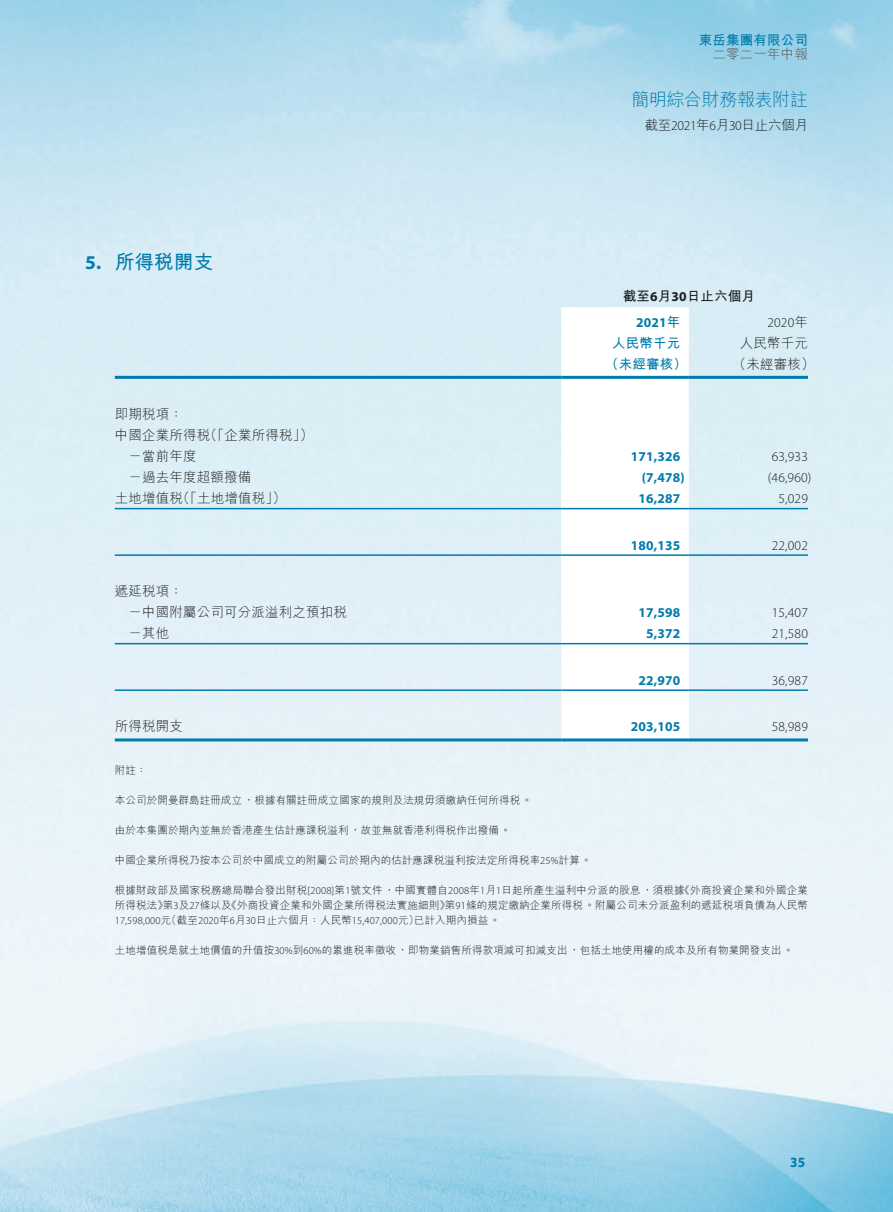
<style>
.page{position:relative;width:893px;height:1212px;background:#fff}
.page>*{position:absolute;margin:0;border:0;box-sizing:border-box;transform-origin:0 0}
.t1{font:700 19.5px "M Hei HK";letter-spacing:.01em;color:#007bad}
.t2{font:300 18px "M Hei HK";letter-spacing:-.02em;color:#007bad}
.t3{font:700 14.25px "Myriad Pro";color:#007bad;scale:.95 1}
.t4{font:300 13.5px/21px "M Hei HK";letter-spacing:.015em;color:#1c1c1b}
.t5{font:700 13.5px "Myriad Pro";letter-spacing:.01em;color:#007bad}
.t6{font:300 13.5px "Myriad Pro";letter-spacing:.015em;color:#1c1c1b}
.t7{font:700 13.5px "M Hei HK";letter-spacing:.01em;color:#007bad}
.t8{font:700 13.5px "M Hei HK";letter-spacing:.01em;color:#1c1c1b}
.t9{font:300 13.5px "M Hei HK";letter-spacing:.015em;color:#575756}
.t10{font:300 10.5px/15px "M Hei HK";letter-spacing:.015em;color:#1c1c1b}
.t11{font:300 10.5px "Myriad Pro";letter-spacing:.015em;color:#1c1c1b}
.s1{font-family:"Myriad Pro"}
.s2{font-family:"M Hei HK"}
</style>
<div class="page">
<img style="left:0;top:0;width:893px;height:1212px">
<svg style="left:561px;top:307px;width:128px;height:431px"></svg>
<hr style="left:115px;top:376px;width:446px;height:3px;background:#007bad">
<hr style="left:561px;top:376px;width:128px;height:3px;background:#007bad">
<hr style="left:689px;top:376px;width:119px;height:3px;background:#007bad">
<hr style="left:115px;top:508px;width:446px;height:1px;background:#007bad">
<hr style="left:561px;top:508px;width:128px;height:1px;background:#007bad">
<hr style="left:689px;top:508px;width:119px;height:1px;background:#007bad">
<hr style="left:115px;top:554px;width:446px;height:2px;background:#007bad">
<hr style="left:561px;top:554px;width:128px;height:2px;background:#007bad">
<hr style="left:689px;top:554px;width:119px;height:2px;background:#007bad">
<hr style="left:115px;top:643px;width:446px;height:1px;background:#007bad">
<hr style="left:561px;top:643px;width:128px;height:1px;background:#007bad">
<hr style="left:689px;top:643px;width:119px;height:1px;background:#007bad">
<hr style="left:115px;top:689px;width:446px;height:2px;background:#007bad">
<hr style="left:561px;top:689px;width:128px;height:2px;background:#007bad">
<hr style="left:689px;top:689px;width:119px;height:2px;background:#007bad">
<hr style="left:115px;top:738px;width:446px;height:3px;background:#007bad">
<hr style="left:561px;top:738px;width:128px;height:3px;background:#007bad">
<hr style="left:689px;top:738px;width:119px;height:3px;background:#007bad">
<p class="t7" style="left:699px;top:30px;width:111px">東岳集團有限公司</p>
<p class="t9" style="left:712px;top:45px;width:97px">二零二一年中報</p>
<h1 class="t1" style="left:85px;top:248px;width:130px"><span class="s1">5.</span> 所得稅開支</h1>
<h2 class="t2" style="left:631px;top:87px;width:178px">簡明綜合財務報表附註</h2>
<p class="t4" style="left:645px;top:114px;width:165px">截至<span class="s1">2021</span>年<span class="s1">6</span>月<span class="s1">30</span>日止六個月</p>
<p class="t8" style="left:623px;top:287px;width:134px">截至<span class="s1">6</span>月<span class="s1">30</span>日止六個月</p>
<p class="t5" style="left:636px;top:313px;width:46px">2021<span class="s2">年</span></p>
<p class="t6" style="left:767px;top:315px;width:42px">2020<span class="s2">年</span></p>
<p class="t7" style="left:612px;top:333px;width:70px">人民幣千元</p>
<p class="t4" style="left:740px;top:332px;width:70px">人民幣千元</p>
<p class="t7" style="left:605px;top:354px;width:83px">（未經審核）</p>
<p class="t4" style="left:733px;top:353px;width:83px">（未經審核）</p>
<p class="t4" style="left:115px;top:403px;width:70px">即期稅項：</p>
<p class="t4" style="left:115px;top:424px;width:200px">中國企業所得稅（「企業所得稅」）</p>
<p class="t4" style="left:128px;top:445px;width:70px">－當前年度</p>
<p class="t5" style="left:631px;top:448px;width:51px">171,326</p>
<p class="t6" style="left:772px;top:449px;width:38px">63,933</p>
<p class="t4" style="left:128px;top:466px;width:124px">－過去年度超額撥備</p>
<p class="t5" style="left:642px;top:469px;width:44px">(7,478)</p>
<p class="t6" style="left:768px;top:470px;width:45px">(46,960)</p>
<p class="t4" style="left:115px;top:487px;width:173px">土地增值稅（「土地增值稅」）</p>
<p class="t5" style="left:639px;top:490px;width:43px">16,287</p>
<p class="t6" style="left:778px;top:491px;width:31px">5,029</p>
<p class="t5" style="left:631px;top:536px;width:51px">180,135</p>
<p class="t6" style="left:772px;top:538px;width:38px">22,002</p>
<p class="t4" style="left:128px;top:580px;width:220px;text-indent:-14px">遞延稅項：<br>－中國附屬公司可分派溢利之預扣稅</p>
<p class="t5" style="left:639px;top:604px;width:43px">17,598</p>
<p class="t6" style="left:772px;top:605px;width:38px">15,407</p>
<p class="t4" style="left:128px;top:622px;width:42px">－其他</p>
<p class="t5" style="left:646px;top:625px;width:36px">5,372</p>
<p class="t6" style="left:772px;top:626px;width:38px">21,580</p>
<p class="t5" style="left:639px;top:671px;width:43px">22,970</p>
<p class="t6" style="left:772px;top:673px;width:38px">36,987</p>
<p class="t4" style="left:115px;top:715px;width:70px">所得稅開支</p>
<p class="t5" style="left:631px;top:718px;width:51px">203,105</p>
<p class="t6" style="left:772px;top:719px;width:38px">58,989</p>
<p class="t10" style="left:115px;top:762px;width:33px">附註：</p>
<p class="t10" style="left:115px;top:792px;width:419px">本公司於開曼群島註冊成立，根據有關註冊成立國家的規則及法規毋須繳納任何所得稅。</p>
<p class="t10" style="left:115px;top:822px;width:398px">由於本集團於期內並無於香港產生估計應課稅溢利，故並無就香港利得稅作出撥備。</p>
<p class="t10" style="left:115px;top:852px;width:478px">中國企業所得稅乃按本公司於中國成立的附屬公司於期內的估計應課稅溢利按法定所得稅率<span class="s1">25%</span>計算。</p>
<p class="t10" style="left:115px;top:882px;width:695px">根據財政部及國家稅務總局聯合發出財稅<span class="s1">[2008]</span>第<span class="s1">1</span>號文件，中國實體自<span class="s1">2008</span>年<span class="s1">1</span>月<span class="s1">1</span>日起所產生溢利中分派的股息，須根據《外商投資企業和外國企業所得稅法》第<span class="s1">3</span>及<span class="s1">27</span>條以及《外商投資企業和外國企業所得稅法實施細則》第<span class="s1">91</span>條的規定繳納企業所得稅。附屬公司未分派盈利的遞延稅項負債為人民幣</p>
<p class="t11" style="left:115px;top:915px;width:387px">17,598,000<span class="s2">元（截至</span>2020<span class="s2">年</span>6<span class="s2">月</span>30<span class="s2">日止六個月：人民幣</span>15,407,000<span class="s2">元）已計入期內損益。</span></p>
<p class="t10" style="left:115px;top:942px;width:680px">土地增值稅是就土地價值的升值按<span class="s1">30%</span>到<span class="s1">60%</span>的累進稅率徵收，即物業銷售所得款項減可扣減支出，包括土地使用權的成本及所有物業開發支出。</p>
<h3 class="t3" style="left:790px;top:1153px;width:17px">35</h3>
</div>
